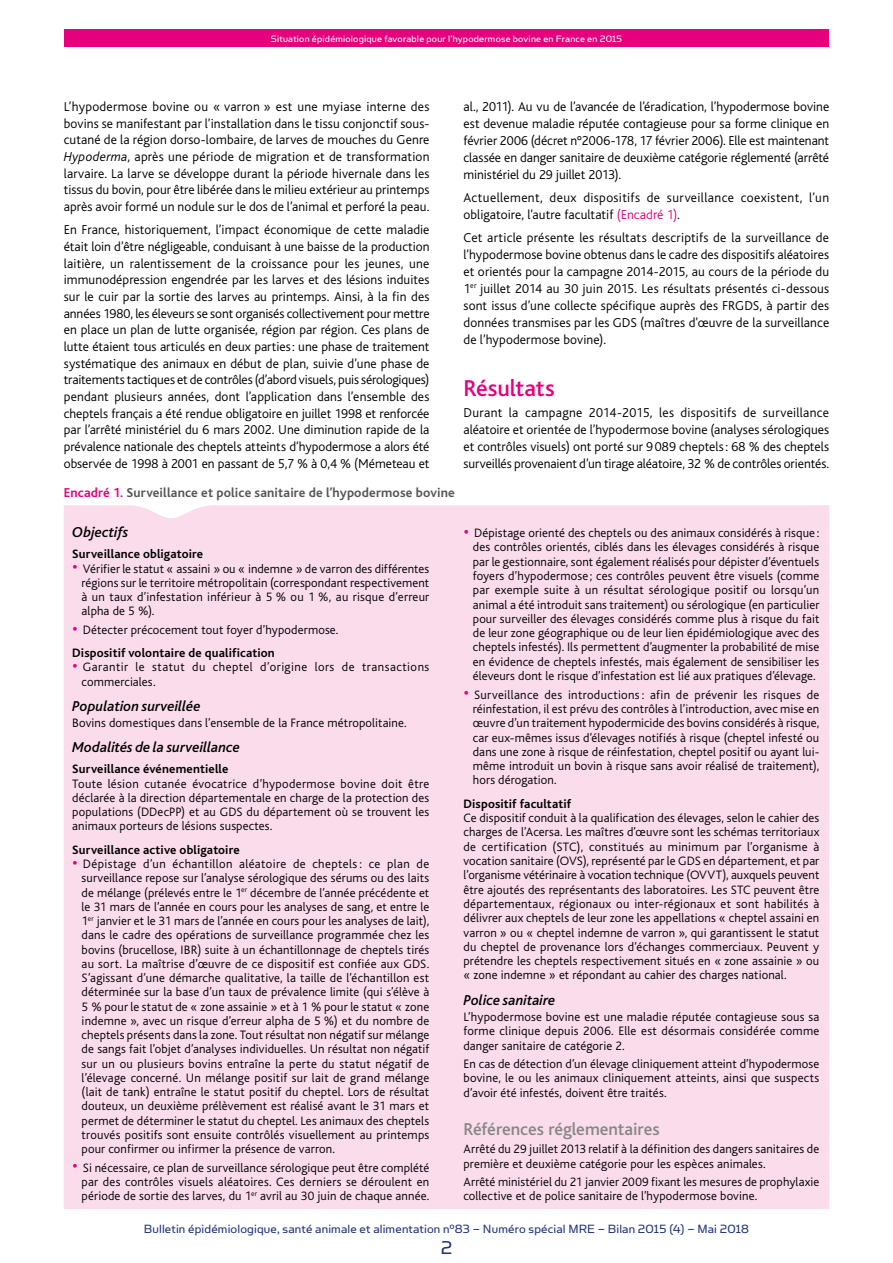
<style>
.page{position:relative;width:893px;height:1263px;background:#fff}
.page>*{position:absolute;margin:0;border:0;box-sizing:border-box;transform-origin:0 0}
.t1{font:500 24px "Bliss";letter-spacing:-.005em;color:#e5007c}
.t2{font:21px "Simian Text Orangutan";color:#23357b}
.t3{font:500 18px "Bliss";letter-spacing:-.005em;color:#868786}
.t4{font:italic 500 15px "Bliss";color:#000}
.t5{font:300 13.5px/16.6px "Bliss";letter-spacing:.005em;color:#000;text-align:justify}
.t6{font:300 13.5px/17px "Bliss";letter-spacing:.025em;color:#000}
.t7{font:13.5px "Simian Text Orangutan";letter-spacing:.01em;color:#23357b}
.t8{font:700 13.5px "Bliss";letter-spacing:.01em;color:#565655}
.t9{font:300 12.75px/14.2px "Bliss";letter-spacing:.01em;color:#000;text-align:justify}
.t10{font:700 12.75px "Bliss";letter-spacing:.01em;color:#000}
.t11{font:300 12.75px/14.2px "Bliss";letter-spacing:.035em;color:#000}
.t12{font:10.5px "Simian Text Orangutan";letter-spacing:.02em;color:#fff}
.s1{font-style:italic}
.s2{color:#e5007c}
.s3{font-size:19.5px;color:#e5007c}
.s4{font-weight:700}
</style>
<div class="page">
<div style="left:64px;top:505px;width:765px;height:704px;background:#fadceb"></div>
<div style="left:64px;top:30px;width:765px;height:17px;background:#e5007c"></div>
<p class="t12" style="left:271px;top:33px;width:353px">Situation épidémiologique favorable pour l’hypodermose bovine en France en 2015</p>
<p class="t5" style="left:64px;top:98px;width:367px">L’hypodermose bovine ou « varron » est une myiase interne des bovins se manifestant par l’installation dans le tissu conjonctif sous&shy;cutané de la région dorso-lombaire, de larves de mouches du Genre <span class="s1">Hypoderma</span>, après une période de migration et de transformation larvaire. La larve se développe durant la période hivernale dans les tissus du bovin, pour être libérée dans le milieu extérieur au printemps après avoir formé un nodule sur le dos de l’animal et perforé la peau.</p>
<p class="t5" style="left:64px;top:222px;width:367px">En France, historiquement, l’impact économique de cette maladie était loin d’être négligeable, conduisant à une baisse de la production laitière, un ralentissement de la croissance pour les jeunes, une immunodépression engendrée par les larves et des lésions induites sur le cuir par la sortie des larves au printemps. Ainsi, à la fin des années 1980, les éleveurs se sont organisés collectivement pour mettre en place un plan de lutte organisée, région par région. Ces plans de lutte étaient tous articulés en deux parties: une phase de traitement systématique des animaux en début de plan, suivie d’une phase de traitements tactiques et de contrôles (d’abord visuels, puis sérologiques) pendant plusieurs années, dont l’application dans l’ensemble des cheptels français a été rendue obligatoire en juillet 1998 et renforcée par l’arrêté ministériel du 6 mars 2002. Une diminution rapide de la prévalence nationale des cheptels atteints d’hypodermose a alors été observée de 1998 à 2001 en passant de 5,7 % à 0,4 % (Mémeteau et</p>
<p class="t8" style="left:64px;top:486px;width:393px"><span class="s2">Encadré 1.</span> Surveillance et police sanitaire de l’hypodermose bovine</p>
<p class="t4" style="left:72px;top:524px;width:58px">Objectifs</p>
<p class="t10" style="left:72px;top:547px;width:132px">Surveillance obligatoire</p>
<p class="t9" style="left:82px;top:561px;width:349px;text-indent:-9px"><span class="s3">•</span> Vérifier le statut « assaini » ou « indemne » de varron des différentes régions sur le territoire métropolitain (correspondant respectivement à un taux d’infestation inférieur à 5 % ou 1 %, au risque d’erreur alpha de 5 %).</p>
<p class="t9" style="left:72px;top:618px;width:268px;line-height:23.4px"><span class="s3">•</span> Détecter précocement tout foyer d’hypodermose.<br><span class="s4">Dispositif volontaire de qualification</span></p>
<p class="t11" style="left:82px;top:660px;width:349px;text-indent:-9px"><span class="s3">•</span> Garantir le statut du cheptel d’origine lors de transactions commerciales.</p>
<p class="t4" style="left:72px;top:698px;width:130px">Population surveillée</p>
<p class="t9" style="left:72px;top:716px;width:336px">Bovins domestiques dans l’ensemble de la France métropolitaine.</p>
<p class="t4" style="left:72px;top:739px;width:169px">Modalités de la surveillance</p>
<p class="t10" style="left:72px;top:762px;width:158px">Surveillance événementielle</p>
<p class="t9" style="left:72px;top:776px;width:359px">Toute lésion cutanée évocatrice d’hypodermose bovine doit être déclarée à la direction départementale en charge de la protection des populations (DDecPP) et au GDS du département où se trouvent les animaux porteurs de lésions suspectes.</p>
<p class="t10" style="left:72px;top:843px;width:169px">Surveillance active obligatoire</p>
<p class="t9" style="left:82px;top:857px;width:349px;text-indent:-9px"><span class="s3">•</span> Dépistage d’un échantillon aléatoire de cheptels: ce plan de surveillance repose sur l’analyse sérologique des sérums ou des laits de mélange (prélevés entre le 1<sup>er</sup> décembre de l’année précédente et le 31 mars de l’année en cours pour les analyses de sang, et entre le 1<sup>er</sup> janvier et le 31 mars de l’année en cours pour les analyses de lait), dans le cadre des opérations de surveillance programmée chez les bovins (brucellose, IBR) suite à un échantillonnage de cheptels tirés au sort. La maîtrise d’œuvre de ce dispositif est confiée aux GDS.<br>S’agissant d’une démarche qualitative, la taille de l’échantillon est déterminée sur la base d’un taux de prévalence limite (qui s’élève à 5 % pour le statut de « zone assainie » et à 1 % pour le statut « zone indemne », avec un risque d’erreur alpha de 5 %) et du nombre de cheptels présents dans la zone. Tout résultat non négatif sur mélange de sangs fait l’objet d’analyses individuelles. Un résultat non négatif sur un ou plusieurs bovins entraîne la perte du statut négatif de l’élevage concerné. Un mélange positif sur lait de grand mélange (lait de tank) entraîne le statut positif du cheptel. Lors de résultat douteux, un deuxième prélèvement est réalisé avant le 31 mars et permet de déterminer le statut du cheptel. Les animaux des cheptels trouvés positifs sont ensuite contrôlés visuellement au printemps pour confirmer ou infirmer la présence de varron.</p>
<p class="t9" style="left:82px;top:1160px;width:349px;text-indent:-9px"><span class="s3">•</span> Si nécessaire, ce plan de surveillance sérologique peut être complété par des contrôles visuels aléatoires. Ces derniers se déroulent en période de sortie des larves, du 1<sup>er</sup> avril au 30 juin de chaque année.</p>
<p class="t5" style="left:463px;top:98px;width:367px">al., 2011). Au vu de l’avancée de l’éradication, l’hypodermose bovine est devenue maladie réputée contagieuse pour sa forme clinique en février 2006 (décret n°2006-178, 17 février 2006). Elle est maintenant classée en danger sanitaire de deuxième catégorie réglementé (arrêté ministériel du 29 juillet 2013).</p>
<p class="t6" style="left:463px;top:189px;width:367px">Actuellement, deux dispositifs de surveillance coexistent, l’un obligatoire, l’autre facultatif <span class="s2">(Encadré 1)</span>.</p>
<p class="t5" style="left:463px;top:230px;width:367px">Cet article présente les résultats descriptifs de la surveillance de l’hypodermose bovine obtenus dans le cadre des dispositifs aléatoires et orientés pour la campagne 2014-2015, au cours de la période du 1<sup>er</sup> juillet 2014 au 30 juin 2015. Les résultats présentés ci-dessous sont issus d’une collecte spécifique auprès des FRGDS, à partir des données transmises par les GDS (maîtres d’œuvre de la surveillance de l’hypodermose bovine).</p>
<h1 class="t1" style="left:463px;top:375px;width:93px">Résultats</h1>
<p class="t5" style="left:463px;top:404px;width:367px">Durant la campagne 2014-2015, les dispositifs de surveillance aléatoire et orientée de l’hypodermose bovine (analyses sérologiques et contrôles visuels) ont porté sur 9089 cheptels: 68 % des cheptels surveillés provenaient d’un tirage aléatoire, 32 % de contrôles orientés.</p>
<p class="t9" style="left:473px;top:526px;width:348px;text-indent:-9px"><span class="s3">•</span> Dépistage orienté des cheptels ou des animaux considérés à risque : des contrôles orientés, ciblés dans les élevages considérés à risque par le gestionnaire, sont également réalisés pour dépister d’éventuels foyers d’hypodermose ; ces contrôles peuvent être visuels (comme par exemple suite à un résultat sérologique positif ou lorsqu’un animal a été introduit sans traitement) ou sérologique (en particulier pour surveiller des élevages considérés comme plus à risque du fait de leur zone géographique ou de leur lien épidémiologique avec des cheptels infestés). Ils permettent d’augmenter la probabilité de mise en évidence de cheptels infestés, mais également de sensibiliser les éleveurs dont le risque d’infestation est lié aux pratiques d’élevage.</p>
<p class="t9" style="left:473px;top:687px;width:348px;text-indent:-9px"><span class="s3">•</span> Surveillance des introductions: afin de prévenir les risques de réinfestation, il est prévu des contrôles à l’introduction, avec mise en œuvre d’un traitement hypodermicide des bovins considérés à risque, car eux-mêmes issus d’élevages notifiés à risque (cheptel infesté ou dans une zone à risque de réinfestation, cheptel positif ou ayant lui&shy;même introduit un bovin à risque sans avoir réalisé de traitement), hors dérogation.</p>
<p class="t10" style="left:463px;top:797px;width:109px">Dispositif facultatif</p>
<p class="t9" style="left:463px;top:811px;width:357px">Ce dispositif conduit à la qualification des élevages, selon le cahier des charges de l’Acersa. Les maîtres d’œuvre sont les schémas territoriaux de certification (STC), constitués au minimum par l’organisme à vocation sanitaire (OVS), représenté par le GDS en département, et par l’organisme vétérinaire à vocation technique (OVVT), auxquels peuvent être ajoutés des représentants des laboratoires. Les STC peuvent être départementaux, régionaux ou inter-régionaux et sont habilités à délivrer aux cheptels de leur zone les appellations « cheptel assaini en varron » ou « cheptel indemne de varron », qui garantissent le statut du cheptel de provenance lors d’échanges commerciaux. Peuvent y prétendre les cheptels respectivement situés en « zone assainie » ou « zone indemne » et répondant au cahier des charges national.</p>
<p class="t4" style="left:463px;top:992px;width:93px">Police sanitaire</p>
<p class="t9" style="left:463px;top:1010px;width:357px">L’hypodermose bovine est une maladie réputée contagieuse sous sa forme clinique depuis 2006. Elle est désormais considérée comme danger sanitaire de catégorie 2.</p>
<p class="t9" style="left:463px;top:1057px;width:357px">En cas de détection d’un élevage cliniquement atteint d’hypodermose bovine, le ou les animaux cliniquement atteints, ainsi que suspects d’avoir été infestés, doivent être traités.</p>
<h3 class="t3" style="left:463px;top:1119px;width:198px">Références réglementaires</h3>
<p class="t9" style="left:463px;top:1142px;width:357px">Arrêté du 29 juillet 2013 relatif à la définition des dangers sanitaires de première et deuxième catégorie pour les espèces animales.</p>
<p class="t9" style="left:463px;top:1175px;width:357px">Arrêté ministériel du 21 janvier 2009 fixant les mesures de prophylaxie collective et de police sanitaire de l’hypodermose bovine.</p>
<p class="t7" style="left:144px;top:1221px;width:607px">Bulletin épidémiologique, santé animale et alimentation n°83 – Numéro spécial MRE – Bilan 2015 (4) – Mai 2018</p>
<h2 class="t2" style="left:441px;top:1236px;width:13px">2</h2>
</div>
